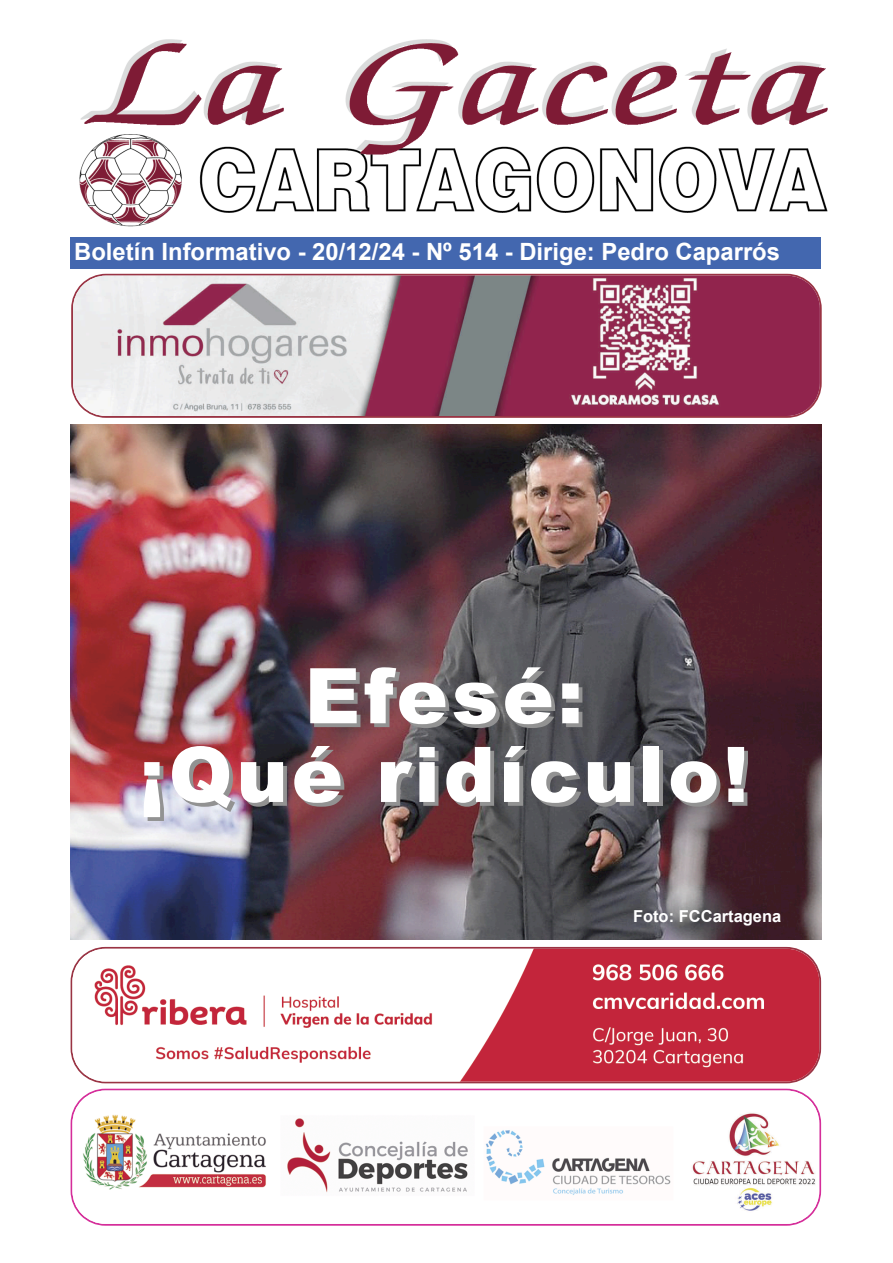
<style>
.page{position:relative;width:893px;height:1263px;background:#fff}
.page>*{position:absolute;margin:0;border:0;box-sizing:border-box;transform-origin:0 0}
.t1{font:900 76.8px/78.8px "Arial";letter-spacing:.05em;color:#fff;text-align:center}
.t2{font:700 23.85px "Arial";color:#fff}
.t3{font:700 16.5px "Arial";color:#fff}
</style>
<div class="page">
<img style="left:71px;top:424px;width:750px;height:515px">
<div style="left:71px;top:238px;width:750px;height:31px;background:#4367af"></div>
<img style="left:80px;top:40px;width:748px;height:186px">
<svg style="left:71px;top:274px;width:750px;height:144px;background:#af616f"></svg>
<img style="left:73px;top:276px;width:746px;height:140px">
<svg style="left:71px;top:1089px;width:750px;height:137px;background:#e170ba"></svg>
<img style="left:72px;top:1091px;width:747px;height:133px">
<svg style="left:71px;top:947px;width:750px;height:136px;background:#af5d6a"></svg>
<img style="left:72px;top:949px;width:747px;height:133px">
<p class="t2" style="left:74px;top:239px;width:707px">Boletín Informativo - 20/12/24 - Nº 514 - Dirige: Pedro Caparrós</p>
<h1 class="t1" style="left:139px;top:654px;width:611px">Efesé:<br>¡Qué ridículo!</h1>
<p class="t3" style="left:633px;top:907px;width:150px">Foto: FCCartagena</p>
</div>
